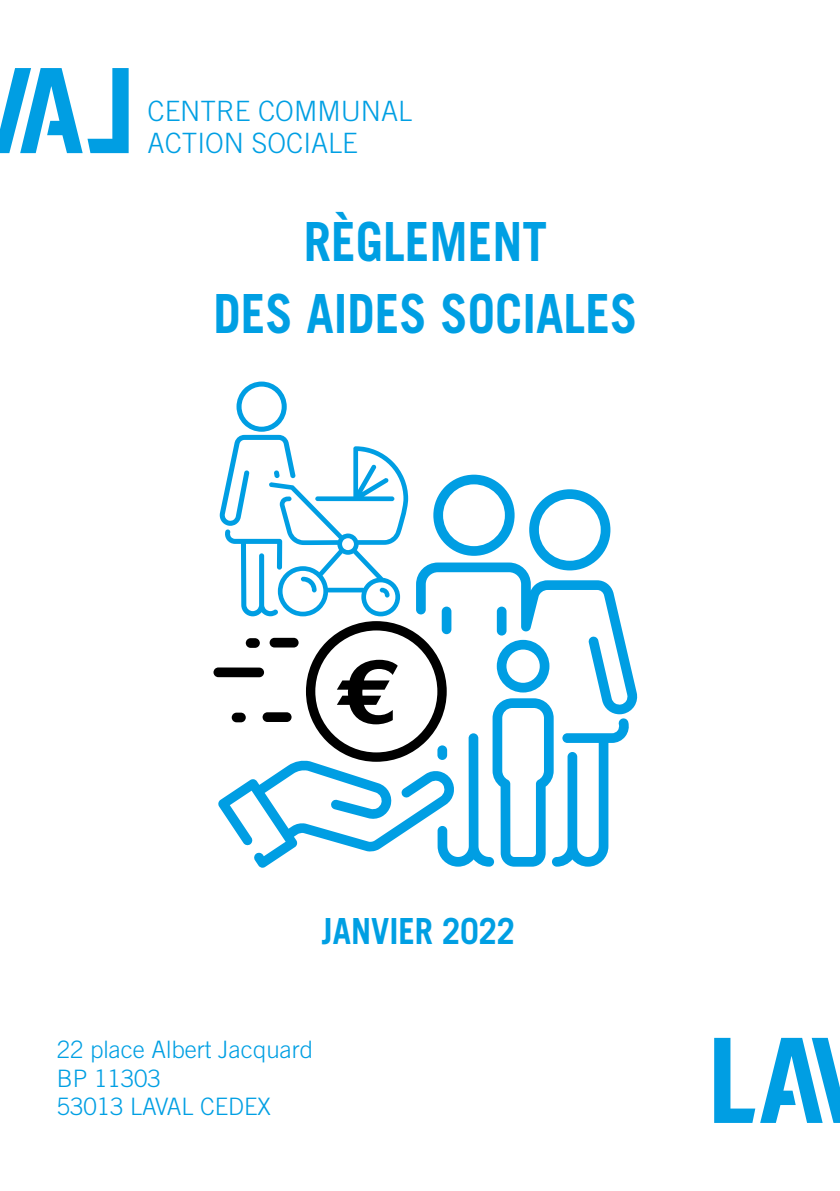
<style>
.page{position:relative;width:840px;height:1191px;background:#fff}
.page>*{position:absolute;margin:0;border:0;box-sizing:border-box;transform-origin:0 0}
.t1{font:700 92px "Euro Mono";color:#000;scale:1.2 1}
.t2{font:700 54px/72px "Trade Gothic";color:#009fe3;text-align:center;scale:.91 1}
.t3{font:700 36px "Trade Gothic";color:#009fe3;scale:.91 1}
.t4{font:300 28px/32px "Trade Gothic";color:#009fe3}
.t5{font:300 24px/28.8px "Trade Gothic";color:#009fe3}
</style>
<div class="page">
<svg style="left:0;top:68px;width:129px;height:85px"></svg>
<svg style="left:714px;top:1037px;width:125px;height:86px"></svg>
<svg style="left:213px;top:667px;width:51px;height:10px"></svg>
<svg style="left:217px;top:381px;width:420px;height:486px"></svg>
<p class="t4" style="left:147px;top:95px;width:266px">CENTRE COMMUNAL<br>ACTION SOCIALE</p>
<h2 class="t2" style="left:213px;top:205px;width:467px">RÈGLEMENT<br>DES AIDES SOCIALES</h2>
<h1 class="t1" style="left:336px;top:637px;width:57px">E</h1>
<h3 class="t3" style="left:322px;top:908px;width:214px">JANVIER 2022</h3>
<p class="t5" style="left:57px;top:1034px;width:258px">22 place Albert Jacquard<br>BP 11303<br>53013 LAVAL CEDEX</p>
</div>
